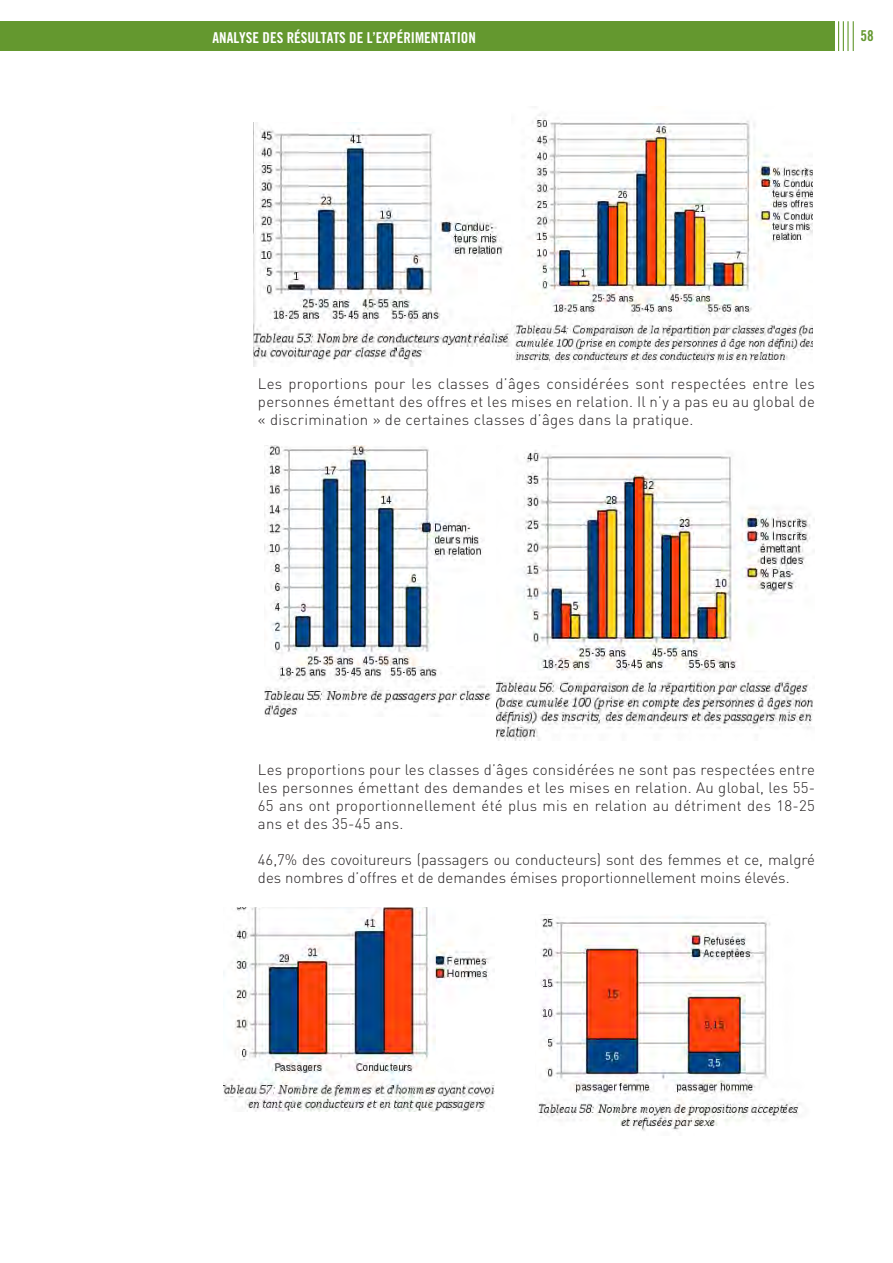
<style>
.page{position:relative;width:893px;height:1263px;background:#fff}
.page>*{position:absolute;margin:0;border:0;box-sizing:border-box;transform-origin:0 0}
.t1{font:300 15px/18px "DIN Pro";color:#231f20;text-align:justify}
.t2{font:300 15px/18px "DIN";letter-spacing:.02em;color:#231f20;text-align:justify}
.t3{font:15px "Trade Gothic Bold Cond Twenty";color:#fff}
.t4{font:15px "Trade Gothic Bold Cond Twenty";color:#64982f}
</style>
<div class="page">
<div style="left:0;top:21px;width:835px;height:30px;background:#64982f"></div>
<hr style="left:838px;top:21px;width:1px;height:30px;background:#64982f">
<hr style="left:843px;top:21px;width:1px;height:30px;background:#64982f">
<hr style="left:847px;top:21px;width:2px;height:30px;background:#64982f">
<hr style="left:853px;top:21px;width:1px;height:30px;background:#64982f">
<img style="left:253px;top:123px;width:258px;height:243px">
<img style="left:513px;top:114px;width:300px;height:255px">
<img style="left:265px;top:445px;width:227px;height:272px">
<img style="left:496px;top:450px;width:319px;height:291px">
<img style="left:224px;top:907px;width:270px;height:204px">
<img style="left:537px;top:914px;width:263px;height:217px">
<p class="t3" style="left:213px;top:28px;width:265px">ANALYSE DES RÉSULTATS DE L’EXPÉRIMENTATION</p>
<p class="t4" style="left:860px;top:27px;width:15px">58</p>
<p class="t2" style="left:258px;top:374px;width:558px">Les proportions pour les classes d’âges considérées sont respectées entre les personnes émettant des offres et les mises en relation. Il n’y a pas eu au global de « discrimination » de certaines classes d’âges dans la pratique.</p>
<p class="t1" style="left:258px;top:760px;width:559px">Les proportions pour les classes d’âges considérées ne sont pas respectées entre les personnes émettant des demandes et les mises en relation. Au global, les 55- 65 ans ont proportionnellement été plus mis en relation au détriment des 18-25 ans et des 35-45 ans.</p>
<p class="t1" style="left:258px;top:850px;width:558px">46,7% des covoitureurs (passagers ou conducteurs) sont des femmes et ce, malgré des nombres d’offres et de demandes émises proportionnellement moins élevés.</p>
</div>
